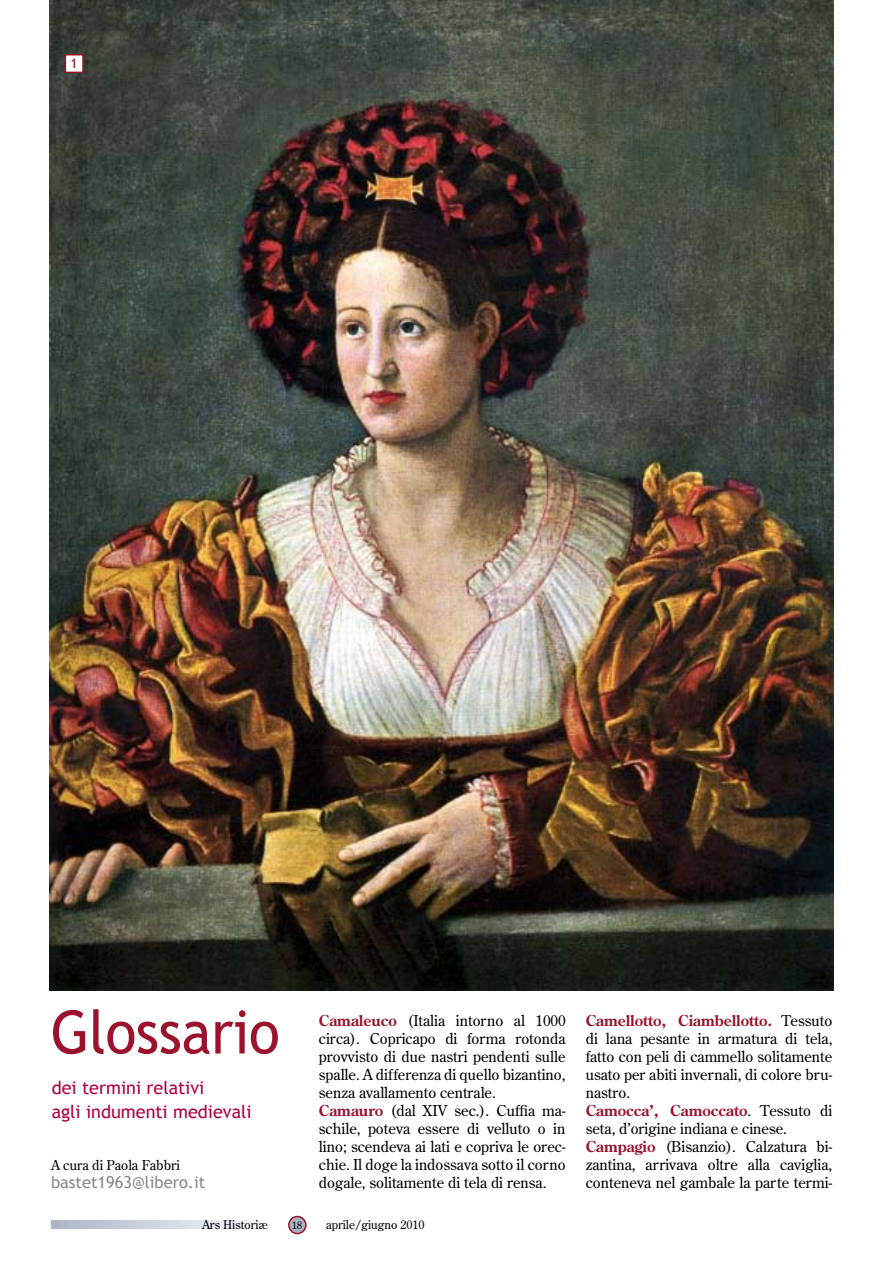
<style>
.page{position:relative;width:893px;height:1263px;background:#fff}
.page>*{position:absolute;margin:0;border:0;box-sizing:border-box;transform-origin:0 0}
.t1{font:60px "Trebuchet MS";letter-spacing:-.005em;color:#9a122b;scale:.95 1}
.t2{font:18px/24px "Trebuchet MS";color:#b0003e}
.t3{font:16.5px "Trebuchet MS";color:#87888a}
.t4{font:15px/18px "Century Old Style";color:#000}
.t5{font:13.5px "Century Old Style";color:#000}
.t6{font:13.5px "Trebuchet MS";color:#9a122b}
.t7{font:12px "Century Old Style";color:#000}
.t8{font:10.5px "Century Old Style";color:#000}
.s1{font-weight:700;color:#9a122b}
</style>
<div class="page">
<div style="left:289px;top:1216px;width:17px;height:17px;background:#acb4c4;border-radius:50%"></div>
<div style="left:288px;top:1216px;width:19px;height:18px;border:2px solid #9a122b;border-radius:50%"></div>
<svg style="left:51px;top:1220px;width:199px;height:9px;background:#cfd4de"></svg>
<img style="left:50px;top:0;width:783px;height:990px">
<div style="left:65px;top:55px;width:18px;height:17px;background:#fff"></div>
<div style="left:65px;top:54px;width:19px;height:19px;border:2px solid #9a122b"></div>
<p class="t6" style="left:71px;top:56px;width:9px">1</p>
<h1 class="t1" style="left:51px;top:997px;width:242px">Glossario</h1>
<p class="t4" style="left:319px;top:1011px;width:248px"><span class="s1">Camaleuco</span> (Italia intorno al 1000 circa). Copricapo di forma rotonda provvisto di due nastri pendenti sulle spalle. A differenza di quello bizantino, senza avallamento centrale.<br><span class="s1">Camauro</span> (dal XIV sec.). Cuffia ma&shy;schile, poteva essere di velluto o in lino; scendeva ai lati e copriva le orec&shy;chie. Il doge la indossava sotto il corno dogale, solitamente di tela di rensa.</p>
<p class="t2" style="left:52px;top:1075px;width:201px">dei termini relativi<br>agli indumenti medievali</p>
<p class="t5" style="left:51px;top:1156px;width:131px">A cura di Paola Fabbri</p>
<p class="t3" style="left:51px;top:1172px;width:156px">bastet1963@libero.it</p>
<p class="t7" style="left:202px;top:1217px;width:67px">Ars Historiæ</p>
<p class="t8" style="left:292px;top:1218px;width:12px">18</p>
<p class="t7" style="left:326px;top:1217px;width:100px">aprile/giugno 2010</p>
<p class="t4" style="left:586px;top:1011px;width:248px"><span class="s1">Camellotto, Ciambellotto.</span> Tessuto di lana pesante in armatura di tela, fatto con peli di cammello solitamente usato per abiti invernali, di colore bru&shy;nastro.<br><span class="s1">Camocca’, Camoccato</span>. Tessuto di seta, d’origine indiana e cinese.<br><span class="s1">Campagio</span> (Bisanzio). Calzatura bi&shy;zantina, arrivava oltre alla caviglia, conteneva nel gambale la parte termi-</p>
</div>
